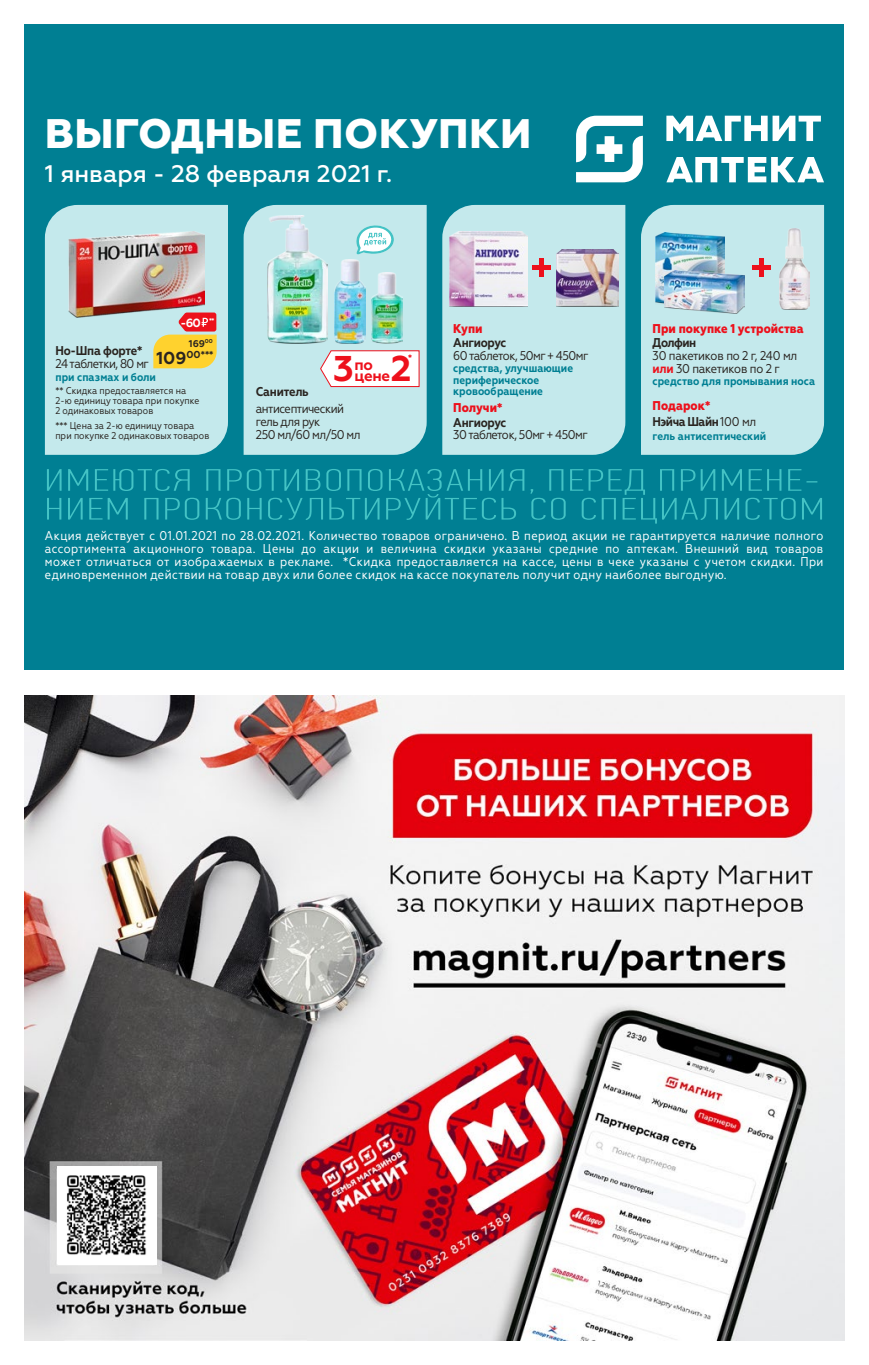
<style>
.page{position:relative;width:869px;height:1365px;background:#fff}
.page>*{position:absolute;margin:0;border:0;box-sizing:border-box;transform-origin:0 0}
.t1{font:800 41.3px "Geometria";letter-spacing:.01em;color:#fff}
.t2{font:700 35.7px "Geometria";color:#ed111c}
.t3{font:500 23.97px "Geometria";color:#fff}
.t4{font:700 15.05px/11.5px "Geometria";letter-spacing:-.02em;color:#ed111c}
.t5{font:12.78px/12.8px "Geometria Narrow";letter-spacing:.035em;color:#fff;text-align:justify}
.t6{font:12.78px/12.8px "Geometria Narrow";letter-spacing:-.04em;color:#2a2521}
.t7{font:12.78px/13.1px "Geometria Narrow";letter-spacing:-.02em;color:#2a2521}
.t8{font:700 12.78px "Geometria Narrow";letter-spacing:-.025em;color:#2a2521}
.t9{font:800 12.78px "Geometria Narrow";color:#ed111c}
.t10{font:700 11.9px "Geometria";color:#fff}
.t11{font:700 11.38px/11.4px "Geometria Narrow";color:#007f93}
.t12{font:700 10.15px "Geometria";color:#2a2521}
.t13{font:9.97px/10px "Geometria Narrow";color:#2a2521}
.t14{font:700 9.8px "Geometria";color:#2a2521}
.t15{font:700 9.28px "Geometria";color:#ed111c}
.s1{font-weight:700}
.s2{font-size:17.32px}
.s3{font-weight:800;color:#ed111c}
.s4{font-weight:700;color:#ed111c}
.s5{font-weight:400}
</style>
<div class="page">
<div style="left:25px;top:25px;width:818px;height:645px;background:#007f93"></div>
<div style="left:442px;top:205px;width:183px;height:250px;background:#c4e9ec"></div>
<div style="left:641px;top:205px;width:182px;height:250px;background:#c4e9ec"></div>
<svg style="left:47px;top:469px;width:774px;height:54px"></svg>
<svg style="left:666px;top:116px;width:154px;height:25px"></svg>
<svg style="left:666px;top:157px;width:157px;height:25px"></svg>
<svg style="left:576px;top:116px;width:66px;height:66px"></svg>
<hr style="left:539px;top:258px;width:4px;height:19px;background:#ed111c">
<div style="left:532px;top:265px;width:18px;height:5px;background:#ed111c"></div>
<hr style="left:759px;top:258px;width:4px;height:19px;background:#ed111c">
<div style="left:752px;top:265px;width:18px;height:5px;background:#ed111c"></div>
<img style="left:449px;top:232px;width:78px;height:74px">
<img style="left:556px;top:249px;width:61px;height:57px">
<img style="left:243px;top:205px;width:183px;height:250px">
<svg style="left:45px;top:205px;width:183px;height:250px;background:#c3d0cb"></svg>
<img style="left:655px;top:231px;width:69px;height:73px">
<img style="left:664px;top:270px;width:80px;height:43px">
<img style="left:778px;top:228px;width:30px;height:82px">
<img style="left:25px;top:695px;width:818px;height:644px">
<img style="left:58px;top:1166px;width:98px;height:97px">
<p class="t1" style="left:45px;top:109px;width:488px">ВЫГОДНЫЕ ПОКУПКИ</p>
<p class="t3" style="left:45px;top:159px;width:348px">1 января - 28 февраля 2021 г.</p>
<p class="t10" style="left:180px;top:315px;width:36px">-60 <sup>**</sup></p>
<p class="t14" style="left:189px;top:337px;width:26px">169<sup>00</sup></p>
<p class="t6" style="left:55px;top:344px;width:95px"><span class="s1">Но-Шпа форте*<br></span>24 таблетки, 80 мг</p>
<p class="t11" style="left:55px;top:371px;width:102px">при спазмах и боли</p>
<p class="t13" style="left:55px;top:386px;width:145px">** Скидка предоставляется на<br>2-ю единицу товара при покупке<br>2 одинаковых товаров</p>
<p class="t13" style="left:55px;top:421px;width:155px">*** Цена за 2-ю единицу товара при покупке 2 одинаковых товаров</p>
<p class="t12" style="left:156px;top:348px;width:58px"><span class="s2">109</span>00***</p>
<p class="t8" style="left:256px;top:383px;width:54px">Санитель</p>
<p class="t15" style="left:408px;top:352px;width:5px">*</p>
<p class="t2" style="left:333px;top:347px;width:22px">3</p>
<p class="t4" style="left:354px;top:359px;width:37px">по цене</p>
<p class="t2" style="left:390px;top:347px;width:22px">2</p>
<p class="t6" style="left:256px;top:402px;width:106px">антисептический гель для рук<br>250 мл/60 мл/50 мл</p>
<p class="t9" style="left:453px;top:321px;width:31px">Купи</p>
<p class="t6" style="left:453px;top:336px;width:137px"><span class="s1">Ангиорус<br></span>60таблеток, 50мг+ 450мг</p>
<p class="t11" style="left:453px;top:363px;width:121px">средства, улучшающие периферическое кровообращение</p>
<p class="t9" style="left:453px;top:400px;width:51px">Получи*</p>
<p class="t6" style="left:453px;top:416px;width:136px"><span class="s1">Ангиорус<br></span>30таблеток, 50мг+ 450мг</p>
<p class="t7" style="left:652px;top:322px;width:152px"><span class="s3">При покупке 1 устройства<br></span><span class="s1">Долфин<br></span>30 пакетиков по 2 г, 240 мл <span class="s4">или</span> 30 пакетиков по 2 г</p>
<p class="t11" style="left:652px;top:375px;width:164px">средство для промывания носа</p>
<p class="t9" style="left:652px;top:398px;width:59px">Подарок*</p>
<p class="t8" style="left:652px;top:414px;width:105px">Нэйча Шайн<span class="s5">100 мл</span></p>
<p class="t11" style="left:652px;top:430px;width:115px">гель антисептический</p>
<p class="t5" style="left:45px;top:529px;width:779px">Акция действует с 01.01.2021 по 28.02.2021. Количество товаров ограничено. В период акции не гарантируется наличие полного ассортимента акционного товара. Цены до акции и величина скидки указаны средние по аптекам. Внешний вид товаров может отличаться от изображаемых в рекламе. *Скидка предоставляется на кассе, цены в чеке указаны с учетом скидки. При единовременном действии на товар двух или более скидок на кассе покупатель получит одну наиболее выгодную.</p>
</div>
